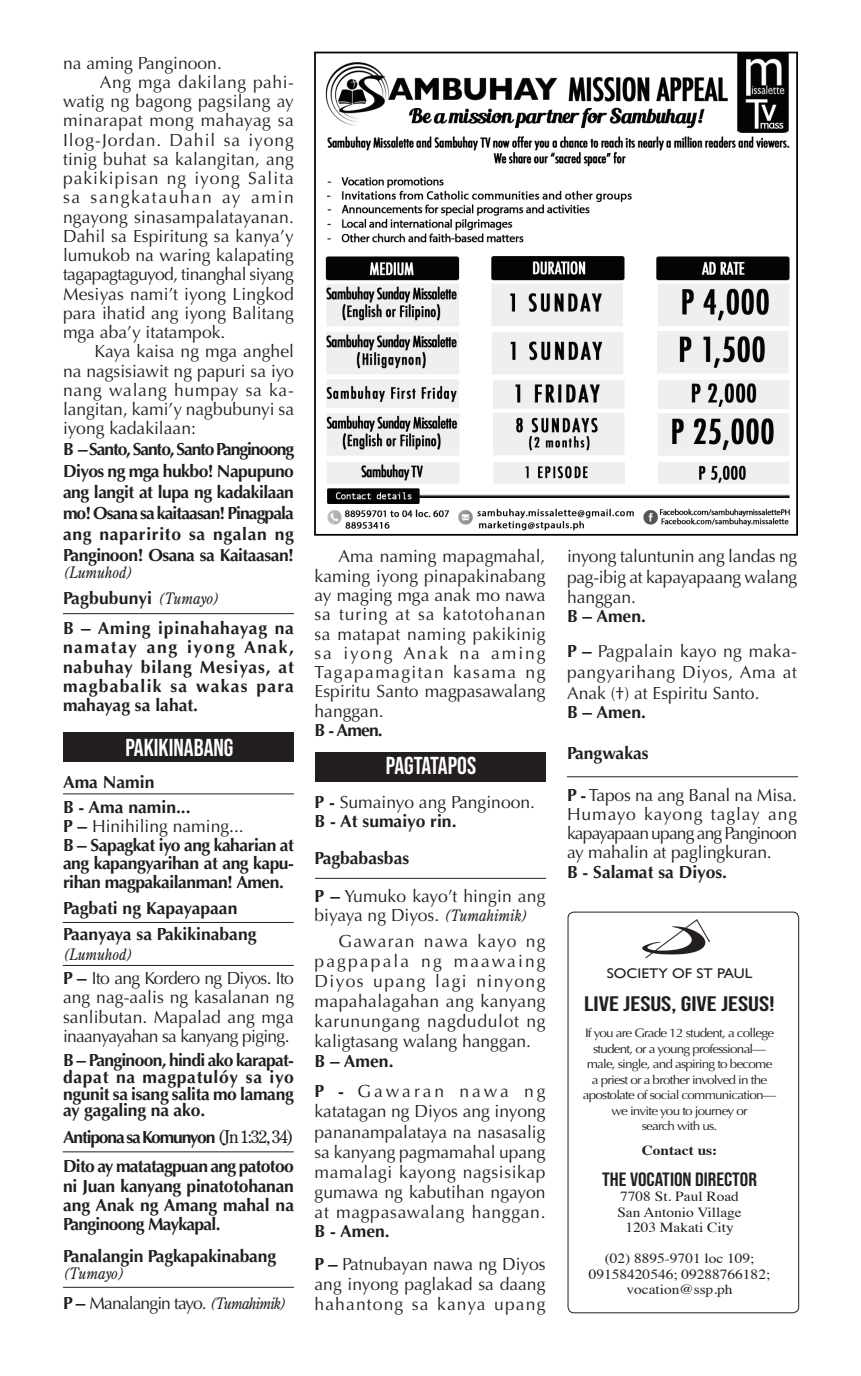
<style>
.page{position:relative;width:861px;height:1376px;background:#fff}
.page>*{position:absolute;margin:0;border:0;box-sizing:border-box;transform-origin:0 0}
.t1{font:24.5px "Bebas Neue";color:#fff}
.t2{font:21px "Bebas Neue";color:#231f20;scale:1.29 1}
.t3{font:19.25px "Bebas Neue";color:#231f20;scale:1.1 1}
.Text_Priest{font:17.5px/19.2px "Optima";color:#231f20;text-align:justify}
.Text_People{font:700 17.5px/19.2px "Optima";letter-spacing:-.015em;color:#231f20;text-align:justify}
.Lead_3{font:17.5px/19.9px "Optima";color:#231f20;text-align:justify}
.Text_Priest-2{font:700 17.5px/21px "Optima";letter-spacing:-.03em;color:#231f20;text-align:justify}
.Text_People-2{font:17.5px/19.2px "Optima";letter-spacing:-.045em;color:#231f20;text-align:justify}
.Subtitle{font:700 17.5px "Optima";letter-spacing:-.01em;color:#231f20}
.Subtitle-2{font:700 17.5px "Optima";letter-spacing:-.065em;color:#231f20}
.Text_Priest-3{font:17.5px "Optima";letter-spacing:-.05em;color:#231f20}
.Text_People-3{font:700 17.5px "Optima";letter-spacing:.01em;color:#231f20}
.Lead_3-2{font:700 17.5px "Optima";color:#231f20}
.Text_Priest-4{font:italic 15.75px "Century Old Style Std";color:#231f20;scale:.9 1}
.Text_People-4{font:italic 15.75px "Century Old Style Std";color:#231f20;scale:.9 1}
.Rubrics_OTF{font:italic 15.75px "Century Old Style Std";color:#231f20;scale:.9 1}
.t4{font:14px/15.4px "Times";color:#231f20;text-align:center;scale:1.1 1}
.t5{font:14px "Gill Sans";color:#231f20;scale:1.1 1}
.t6{font:700 14px "Times";color:#231f20;scale:1.1 1}
.t7{font:12.25px/15.4px "Optima";letter-spacing:-.06em;color:#231f20;text-align:center;scale:1.1 1}
.s1{font-size:19.25px}
.s2{font-family:"Century Old Style Std";font-weight:400;font-style:italic;font-size:15.75px}
.s3{font-weight:700}
.s4{font-weight:700;font-size:19.25px}
.s5{font-family:"Century Old Style Std";font-weight:400}
.s6{font-family:"Century Old Style Std";font-style:italic;font-size:15.75px}
</style>
<div class="page">
<div style="left:315px;top:751px;width:231px;height:30px;background:#231f20"></div>
<hr style="left:567px;top:776px;width:231px;height:1px;background:#231f20">
<hr style="left:63px;top:965px;width:231px;height:1px;background:#231f20">
<hr style="left:63px;top:613px;width:231px;height:1px;background:#231f20">
<hr style="left:63px;top:922px;width:231px;height:1px;background:#231f20">
<hr style="left:63px;top:1151px;width:231px;height:1px;background:#231f20">
<hr style="left:63px;top:1286px;width:231px;height:1px;background:#231f20">
<hr style="left:315px;top:878px;width:231px;height:1px;background:#231f20">
<hr style="left:63px;top:793px;width:231px;height:1px;background:#231f20">
<div style="left:63px;top:732px;width:231px;height:30px;background:#231f20"></div>
<img style="left:325px;top:55px;width:465px;height:476px">
<div style="left:314px;top:52px;width:484px;height:484px;border:2px solid #000"></div>
<div style="left:568px;top:912px;width:231px;height:400px;border:1px solid #231f20;border-radius:6px"></div>
<img style="left:642px;top:919px;width:67px;height:40px">
<p class="Text_Priest" style="left:63px;top:53px;width:160px">na aming Panginoon.</p>
<p class="Text_Priest" style="left:63px;top:73px;width:233px;text-indent:37px">Ang mga dakilang pahi&shy;watig ng bagong pagsilang ay minarapat mong mahayag sa Ilog-Jordan. Dahil sa iyong tinig buhat sa kalangitan, ang pakikipisan ng iyong Salita sa sangkatauhan ay amin ngayong sinasampalatayanan.<br>Dahil sa Espiritung sa kanya’y lumukob na waring kalapating tagapagtaguyod, tinanghal siyang Mesiyas nami’t iyong Lingkod para ihatid ang iyong Balitang mga aba’y itatampok.</p>
<p class="Text_Priest" style="left:63px;top:342px;width:233px;text-indent:32px">Kaya kaisa ng mga anghel na nagsisiawit ng papuri sa iyo nang walang humpay sa ka&shy;langitan, kami’y nagbubunyi sa iyong kadakilaan:</p>
<p class="Text_Priest-2" style="left:63px;top:439px;width:233px">B <span class="s1">–</span> Santo, Santo, Santo Panginoong Diyos ng mga hukbo! Napupuno ang langit at lupa ng kadakilaan mo! Osana sa kaitaasan! Pinagpala ang naparirito sa ngalan ng Panginoon! Osana sa Kaitaasan!</p>
<p class="Text_Priest-4" style="left:63px;top:562px;width:79px">(Lumuhod)</p>
<p class="Text_People-3" style="left:63px;top:588px;width:158px">Pagbubunyi <span class="s2">(Tumayo)</span></p>
<p class="Text_People" style="left:63px;top:618px;width:233px">B <span class="s1">–</span> Aming ipinahahayag na namatay ang iyong Anak, nabuhay bilang Mesiyas, at magbabalik sa wakas para mahayag sa lahat.</p>
<p class="t1" style="left:125px;top:734px;width:110px">PAKIKINABANG</p>
<p class="Subtitle" style="left:63px;top:772px;width:93px">Ama Namin</p>
<p class="Text_People" style="left:63px;top:797px;width:129px">B - Ama namin...</p>
<p class="Text_Priest" style="left:63px;top:816px;width:182px"><span class="s3">P</span> <span class="s4">–</span> Hinihiling naming...</p>
<p class="Text_People" style="left:63px;top:836px;width:232px;line-height:17.5px">B <span class="s1">–</span> Sapagkat iyo ang kaharian at ang kapangyarihan at ang kapu--</p>
<p class="Text_People" style="left:63px;top:872px;width:222px">rihan magpakailanman! Amen.</p>
<p class="Subtitle" style="left:63px;top:898px;width:176px">Pagbati ng Kapayapaan</p>
<p class="Subtitle" style="left:63px;top:924px;width:195px">Paanyaya sa Pakikinabang</p>
<p class="Text_People-4" style="left:63px;top:944px;width:79px">(Lumuhod)</p>
<p class="Text_Priest" style="left:63px;top:969px;width:233px"><span class="s3">P</span> <span class="s4">–</span> Ito ang Kordero ng Diyos. Ito ang nag-aalis ng kasalanan ng sanlibutan. Mapalad ang mga inaanyayahan sa kanyang piging.</p>
<p class="Text_People" style="left:63px;top:1052px;width:233px;line-height:16.6px">B <span class="s1">–</span> Panginoon, hindi ako karapat&shy;dapat na magpatulóy sa iyo ngunit sa isang salita mo lamang ay gagaling na ako.</p>
<p class="Subtitle-2" style="left:63px;top:1126px;width:233px">Antipona sa Komunyon <span class="s5">(Jn 1:32, 34)</span></p>
<p class="Text_People" style="left:63px;top:1157px;width:233px">Dito ay matatagpuan ang patotoo ni Juan kanyang pinatotohanan ang Anak ng Amang mahal na Panginoong Maykapal.</p>
<p class="Subtitle" style="left:63px;top:1245px;width:215px">Panalangin Pagkapakinabang</p>
<p class="Rubrics_OTF" style="left:63px;top:1263px;width:70px">(Tumayo)</p>
<p class="Text_Priest-3" style="left:63px;top:1292px;width:225px"><span class="s3">P</span> <span class="s4">–</span> Manalangin tayo. <span class="s6">(Tumahimik)</span></p>
<p class="Text_Priest" style="left:315px;top:547px;width:233px;text-indent:24px">Ama naming mapagmahal, kaming iyong pinapakinabang ay maging mga anak mo nawa sa turing at sa katotohanan sa matapat naming pakikinig sa iyong Anak na aming Tagapamagitan kasama ng Espiritu Santo magpasawalang hanggan.</p>
<p class="Text_People" style="left:315px;top:720px;width:70px">B - Amen.</p>
<p class="t1" style="left:386px;top:751px;width:92px">PAGTATAPOS</p>
<p class="Text_Priest" style="left:315px;top:792px;width:222px"><span class="s3">P -</span> Sumainyo ang Panginoon.</p>
<p class="Text_People" style="left:315px;top:811px;width:143px">B - At sumaiyo rin.</p>
<p class="Subtitle" style="left:315px;top:847px;width:96px">Pagbabasbas</p>
<p class="Text_Priest" style="left:315px;top:886px;width:232px"><span class="s3">P</span> <span class="s4">–</span> Yumuko kayo’t hingin ang biyaya ng Diyos. <span class="s6">(Tumahimik)</span></p>
<p class="Text_Priest" style="left:315px;top:931px;width:233px;line-height:20.1px;text-indent:24px">Gawaran nawa kayo ng pagpapala ng maawaing Diyos upang lagi ninyong mapahalagahan ang kanyang karunungang nagdudulot ng kaligtasang walang hanggan.</p>
<p class="Text_Priest-2" style="left:315px;top:1050px;width:80px">B <span class="s1">–</span> Amen.</p>
<p class="Lead_3" style="left:315px;top:1081px;width:233px"><span class="s3">P -</span> Gawaran nawa ng katatagan ng Diyos ang inyong pananampalataya na nasasalig sa kanyang pagmamahal upang mamalagi kayong nagsisikap gumawa ng kabutihan ngayon at magpasawalang hanggan.<br><span class="s3">B - Amen.</span></p>
<p class="Lead_3" style="left:315px;top:1254px;width:232px"><span class="s3">P</span> <span class="s4">–</span> Patnubayan nawa ng Diyos ang inyong paglakad sa daang hahantong sa kanya upang</p>
<p class="Lead_3" style="left:567px;top:547px;width:232px">inyong taluntunin ang landas ng pag-ibig at kapayapaang walang hanggan.</p>
<p class="Lead_3-2" style="left:567px;top:606px;width:80px">B <span class="s1">–</span> Amen.</p>
<p class="Text_Priest" style="left:567px;top:641px;width:232px;line-height:21px"><span class="s3">P</span> <span class="s4">–</span> Pagpalain kayo ng maka&shy;pangyarihang Diyos, Ama at Anak (†) at Espiritu Santo.</p>
<p class="Text_People" style="left:567px;top:703px;width:80px">B <span class="s1">–</span> Amen.</p>
<p class="Subtitle" style="left:567px;top:742px;width:83px">Pangwakas</p>
<p class="Text_People-2" style="left:567px;top:785px;width:232px"><span class="s3">P -</span> Tapos na ang Banal na Misa.<br>Humayo kayong taglay ang kapayapaan upang ang Panginoon ay mahalin at paglingkuran.</p>
<p class="Text_People" style="left:567px;top:862px;width:162px">B - Salamat sa Diyos.</p>
<p class="t5" style="left:607px;top:965px;width:134px">SOCIETY OF ST PAUL</p>
<p class="t2" style="left:584px;top:992px;width:149px">LIVE JESUS, GIVE JESUS!</p>
<p class="t7" style="left:583px;top:1025px;width:177px">If you are Grade 12 student, a college student, or a young professional— male, single, and aspiring to become a priest or a brother involved in the apostolate of social communication— we invite you to journey or</p>
<p class="t7" style="left:642px;top:1118px;width:70px">search with us.</p>
<p class="t6" style="left:642px;top:1136px;width:70px">Contact us:</p>
<p class="t3" style="left:602px;top:1168px;width:142px">THE VOCATION DIRECTOR</p>
<p class="t4" style="left:620px;top:1187px;width:109px">7708 St. Paul Road</p>
<p class="t4" style="left:617px;top:1203px;width:115px">San Antonio Village</p>
<p class="t4" style="left:625px;top:1218px;width:100px">1203 Makati City</p>
<p class="t4" style="left:589px;top:1249px;width:166px">(02) 8895-9701 loc 109;<br>09158420546; 09288766182; vocation@ssp.ph</p>
</div>
